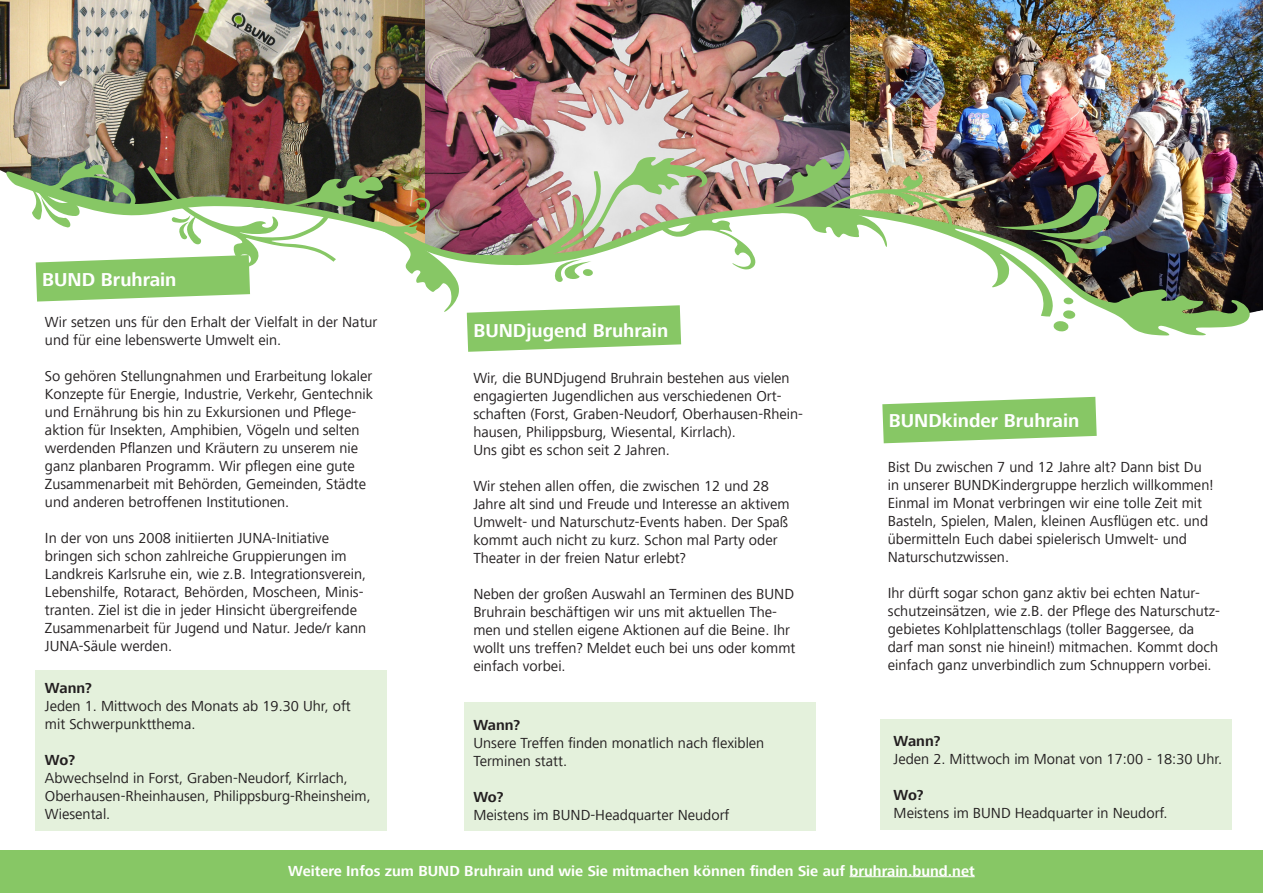
<style>
.page{position:relative;width:1263px;height:893px;background:#fff}
.page>*{position:absolute;margin:0;border:0;box-sizing:border-box;transform-origin:0 0}
.t1{font:700 19.2px "Frutiger Next LT";color:#fff}
.t2{font:15px/18px "Frutiger Next LT";color:#231f20}
.t3{font:700 15px "Frutiger Next LT";color:#fff}
.t4{font:700 15px "Frutiger Next LT";letter-spacing:-.01em;color:#231f20}
</style>
<div class="page">
<img style="left:0;top:0;width:425px;height:153px">
<img style="left:425px;top:0;width:425px;height:142px">
<img style="left:850px;top:0;width:413px;height:153px">
<img style="left:0;top:153px;width:1263px;height:160px">
<img style="left:972px;top:206px;width:281px;height:130px">
<svg style="left:1063px;top:297px;width:10px;height:8px"></svg>
<svg style="left:1052px;top:310px;width:24px;height:22px"></svg>
<img style="left:994px;top:185px;width:119px;height:78px">
<div style="left:36px;top:670px;width:351px;height:161px;background:#e4f1dc"></div>
<div style="left:465px;top:702px;width:351px;height:129px;background:#e4f1dc"></div>
<div style="left:880px;top:719px;width:351px;height:110px;background:#e4f1dc"></div>
<img style="left:6px;top:142px;width:966px;height:210px">
<svg style="left:882px;top:397px;width:215px;height:46px;background:#99cf7d"></svg>
<div style="left:0;top:850px;width:1263px;height:43px;background:#87c765"></div>
<hr style="left:849px;top:876px;width:126px;height:1px;background:#fff">
<svg style="left:1254px;top:310px;width:9px;height:3px"></svg>
<p class="t1" style="left:42px;top:269px;width:136px">BUND Bruhrain</p>
<p class="t2" style="left:45px;top:313px;width:334px">Wir setzen uns für den Erhalt der Vielfalt in der Natur und für eine lebenswerte Umwelt ein.</p>
<p class="t2" style="left:45px;top:367px;width:329px">So gehören Stellungnahmen und Erarbeitung lokaler Konzepte für Energie, Industrie, Verkehr, Gentechnik und Ernährung bis hin zu Exkursionen und Pflege&shy;aktion für Insekten, Amphibien, Vögeln und selten werdenden Pflanzen und Kräutern zu unserem nie ganz planbaren Programm. Wir pflegen eine gute Zusammenarbeit mit Behörden, Gemeinden, Städte und anderen betroffenen Institutionen.</p>
<p class="t2" style="left:45px;top:529px;width:323px">In der von uns 2008 initiierten JUNA-Initiative bringen sich schon zahlreiche Gruppierungen im Landkreis Karlsruhe ein, wie z.B. Integrationsverein, Lebenshilfe, Rotaract, Behörden, Moscheen, Minis&shy;tranten. Ziel ist die in jeder Hinsicht übergreifende Zusammenarbeit für Jugend und Natur. Jede/r kann JUNA-Säule werden.</p>
<p class="t4" style="left:45px;top:680px;width:49px">Wann?</p>
<p class="t2" style="left:45px;top:697px;width:307px">Jeden 1. Mittwoch des Monats ab 19.30 Uhr, oft mit Schwerpunktthema.</p>
<p class="t4" style="left:45px;top:752px;width:32px">Wo?</p>
<p class="t2" style="left:45px;top:769px;width:327px">Abwechselnd in Forst, Graben-Neudorf, Kirrlach,<br>Oberhausen-Rheinhausen, Philippsburg-Rheinsheim,<br>Wiesental.</p>
<p class="t1" style="left:473px;top:319px;width:196px">BUNDjugend Bruhrain</p>
<p class="t2" style="left:473px;top:369px;width:331px">Wir, die BUNDjugend Bruhrain bestehen aus vielen engagierten Jugendlichen aus verschiedenen Ort&shy;schaften (Forst, Graben-Neudorf, Oberhausen-Rhein&shy;hausen, Philippsburg, Wiesental, Kirrlach).<br>Uns gibt es schon seit 2 Jahren.</p>
<p class="t2" style="left:473px;top:477px;width:318px">Wir stehen allen offen, die zwischen 12 und 28<br>Jahre alt sind und Freude und Interesse an aktivem Umwelt- und Naturschutz-Events haben. Der Spaß kommt auch nicht zu kurz. Schon mal Party oder Theater in der freien Natur erlebt?</p>
<p class="t2" style="left:473px;top:585px;width:324px">Neben der großen Auswahl an Terminen des BUND Bruhrain beschäftigen wir uns mit aktuellen The&shy;men und stellen eigene Aktionen auf die Beine. Ihr wollt uns treffen? Meldet euch bei uns oder kommt einfach vorbei.</p>
<p class="t4" style="left:473px;top:716px;width:49px">Wann?</p>
<p class="t2" style="left:473px;top:734px;width:293px">Unsere Treffen finden monatlich nach flexiblen<br>Terminen statt.</p>
<p class="t4" style="left:473px;top:788px;width:32px">Wo?</p>
<p class="t2" style="left:473px;top:806px;width:258px">Meistens im BUND-Headquarter Neudorf</p>
<p class="t1" style="left:889px;top:410px;width:192px">BUNDkinder Bruhrain</p>
<p class="t2" style="left:888px;top:458px;width:327px">Bist Du zwischen 7 und 12 Jahre alt? Dann bist Du in unserer BUNDKindergruppe herzlich willkommen!<br>Einmal im Monat verbringen wir eine tolle Zeit mit Basteln, Spielen, Malen, kleinen Ausflügen etc. und übermitteln Euch dabei spielerisch Umwelt- und Naturschutzwissen.</p>
<p class="t2" style="left:888px;top:584px;width:334px">Ihr dürft sogar schon ganz aktiv bei echten Natur&shy;schutzeinsätzen, wie z.B. der Pflege des Naturschutz&shy;gebietes Kohlplattenschlags (toller Baggersee, da darf man sonst nie hinein!) mitmachen. Kommt doch einfach ganz unverbindlich zum Schnuppern vorbei.</p>
<p class="t4" style="left:894px;top:733px;width:49px">Wann?</p>
<p class="t2" style="left:894px;top:750px;width:330px">Jeden 2. Mittwoch im Monat von 17:00 - 18:30 Uhr.</p>
<p class="t4" style="left:894px;top:787px;width:32px">Wo?</p>
<p class="t2" style="left:894px;top:804px;width:275px">Meistens im BUND Headquarter in Neudorf.</p>
<p class="t3" style="left:288px;top:862px;width:688px">Weitere Infos zum BUND Bruhrain und wie Sie mitmachen können finden Sie auf bruhrain.bund.net</p>
</div>
